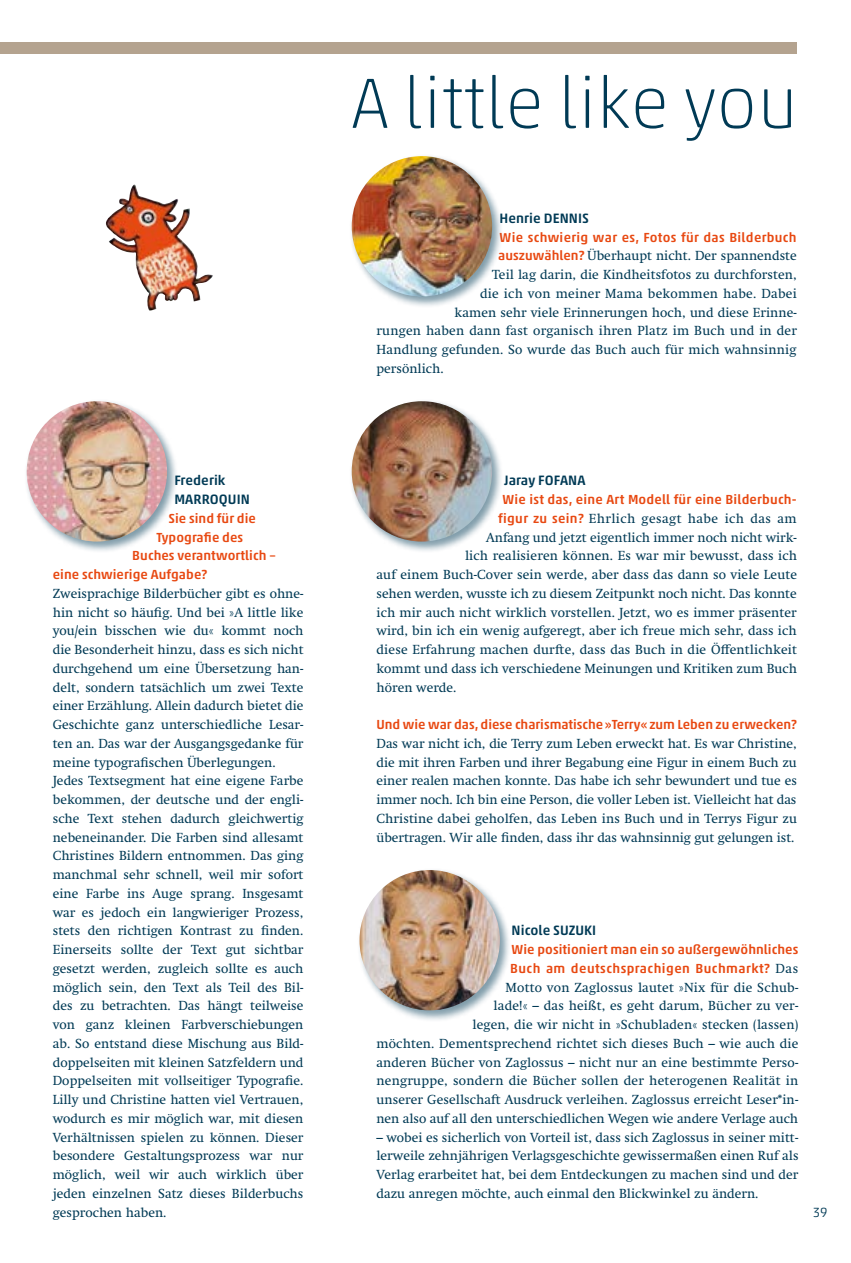
<style>
.page{position:relative;width:851px;height:1263px;background:#fff}
.page>*{position:absolute;margin:0;border:0;box-sizing:border-box;transform-origin:0 0}
.t1{font:100 72px "Akko Pro";letter-spacing:.005em;color:#003a55}
.t2{font:500 13.8px/18.8px "Akko Pro";letter-spacing:.005em;color:#003a55}
.t3{font:300 13.5px "Akko Pro";color:#003a55}
.t4{font:13.35px/18.8px "Swift Neue LT Pro";letter-spacing:.005em;color:#003a55;text-align:justify}
.t5{font:500 13.35px/18.8px "Akko Pro";letter-spacing:.005em;color:#e84912}
.t6{font:500 13.35px "Akko Pro";letter-spacing:.025em;color:#e84912}
.t7{font:13.35px "Swift Neue LT Pro";letter-spacing:.035em;color:#003a55}
.s1{font-family:"Akko Pro";font-weight:500;color:#e84912}
.s2{font-family:"Swift Neue LT Pro";font-weight:400;color:#003a55}
</style>
<div class="page">
<div style="left:25px;top:399px;width:153px;height:153px;background:#003a55;opacity:.5"></div>
<img style="left:27px;top:401px;width:140px;height:140px;border-radius:70px">
<div style="left:349px;top:154px;width:153px;height:153px;background:#003a55;opacity:.5"></div>
<img style="left:351px;top:156px;width:141px;height:140px;border-radius:70px">
<div style="left:357px;top:868px;width:153px;height:153px;background:#003a55;opacity:.5"></div>
<img style="left:359px;top:870px;width:141px;height:140px;border-radius:70px">
<div style="left:349px;top:399px;width:153px;height:153px;background:#003a55;opacity:.5"></div>
<img style="left:351px;top:401px;width:141px;height:140px;border-radius:70px">
<img style="left:106px;top:184px;width:107px;height:127px">
<div style="left:0;top:43px;width:796px;height:11px;background:#b4a38f"></div>
<p class="t2" style="left:174px;top:471px;width:77px">Frederik<br>MARROQUIN</p>
<p class="t5" style="left:168px;top:509px;width:89px">Sie sind für die</p>
<p class="t5" style="left:156px;top:527px;width:88px">Typografie des</p>
<p class="t5" style="left:132px;top:546px;width:145px">Buches verantwortlich –</p>
<p class="t5" style="left:53px;top:565px;width:156px">eine schwierige Aufgabe?</p>
<p class="t4" style="left:53px;top:584px;width:252px;text-align:left">Zweisprachige Bilderbücher gibt es ohne&shy;hin nicht so häufig. Und bei »A little like you/ein bisschen wie du« kommt noch die Besonderheit hinzu, dass es sich nicht durchgehend um eine Übersetzung han&shy;delt, sondern tatsächlich um zwei Texte einer Erzählung. Allein dadurch bietet die Geschichte ganz unterschiedliche Lesar&shy;ten an. Das war der Ausgangsgedanke für meine typografischen Überlegungen.<br>Jedes Textsegment hat eine eigene Farbe bekommen, der deutsche und der engli&shy;sche Text stehen dadurch gleichwertig nebeneinander. Die Farben sind allesamt Christines Bildern entnommen. Das ging manchmal sehr schnell, weil mir sofort eine Farbe ins Auge sprang. Insgesamt war es jedoch ein langwieriger Prozess, stets den richtigen Kontrast zu finden.<br>Einerseits sollte der Text gut sichtbar gesetzt werden, zugleich sollte es auch möglich sein, den Text als Teil des Bil&shy;des zu betrachten. Das hängt teilweise von ganz kleinen Farbverschiebungen ab. So entstand diese Mischung aus Bild&shy;doppelseiten mit kleinen Satzfeldern und Doppelseiten mit vollseitiger Typografie.<br>Lilly und Christine hatten viel Vertrauen, wodurch es mir möglich war, mit diesen Verhältnissen spielen zu können. Dieser besondere Gestaltungsprozess war nur möglich, weil wir auch wirklich über jeden einzelnen Satz dieses Bilderbuchs gesprochen haben.</p>
<h1 class="t1" style="left:351px;top:60px;width:447px">A little like you</h1>
<p class="t2" style="left:499px;top:208px;width:91px">Henrie DENNIS</p>
<p class="t6" style="left:499px;top:229px;width:298px">Wie schwierig war es, Fotos für das Bilderbuch</p>
<p class="t4" style="left:498px;top:246px;width:300px"><span class="s1">auszuwählen?</span> Überhaupt nicht. Der spannendste</p>
<p class="t4" style="left:492px;top:265px;width:306px">Teil lag darin, die Kindheitsfotos zu durchforsten,</p>
<p class="t4" style="left:480px;top:284px;width:318px">die ich von meiner Mama bekommen habe. Dabei</p>
<p class="t4" style="left:454px;top:303px;width:343px">kamen sehr viele Erinnerungen hoch, und diese Erinne-</p>
<p class="t4" style="left:376px;top:321px;width:422px">rungen haben dann fast organisch ihren Platz im Buch und in der</p>
<p class="t4" style="left:376px;top:340px;width:421px">Handlung gefunden. So wurde das Buch auch für mich wahnsinnig</p>
<p class="t4" style="left:376px;top:359px;width:69px">persönlich.</p>
<p class="t2" style="left:504px;top:471px;width:83px">Jaray FOFANA</p>
<p class="t5" style="left:502px;top:490px;width:295px">Wie ist das, eine Art Modell für eine Bilderbuch-</p>
<p class="t7" style="left:498px;top:510px;width:300px"><span class="s1">figur zu sein?</span> Ehrlich gesagt habe ich das am</p>
<p class="t4" style="left:486px;top:528px;width:312px">Anfang und jetzt eigentlich immer noch nicht wirk-</p>
<p class="t4" style="left:465px;top:546px;width:333px">lich realisieren können. Es war mir bewusst, dass ich</p>
<p class="t4" style="left:376px;top:565px;width:422px">auf einem Buch-Cover sein werde, aber dass das dann so viele Leute</p>
<p class="t4" style="left:376px;top:584px;width:421px">sehen werden, wusste ich zu diesem Zeitpunkt noch nicht. Das konnte</p>
<p class="t4" style="left:376px;top:603px;width:422px">ich mir auch nicht wirklich vorstellen. Jetzt, wo es immer präsenter</p>
<p class="t4" style="left:376px;top:621px;width:421px">wird, bin ich ein wenig aufgeregt, aber ich freue mich sehr, dass ich</p>
<p class="t4" style="left:376px;top:640px;width:422px">diese Erfahrung machen durfte, dass das Buch in die Öffentlichkeit</p>
<p class="t4" style="left:376px;top:659px;width:422px">kommt und dass ich verschiedene Meinungen und Kritiken zum Buch</p>
<p class="t4" style="left:376px;top:678px;width:81px">hören werde.</p>
<p class="t5" style="left:376px;top:715px;width:422px">Und wie war das, diese charismatische »Terry« zum Leben zu erwecken?</p>
<p class="t4" style="left:376px;top:734px;width:422px">Das war nicht ich, die Terry zum Leben erweckt hat. Es war Christine, die mit ihren Farben und ihrer Begabung eine Figur in einem Buch zu einer realen machen konnte. Das habe ich sehr bewundert und tue es immer noch. Ich bin eine Person, die voller Leben ist. Vielleicht hat das Christine dabei geholfen, das Leben ins Buch und in Terrys Figur zu übertragen. Wir alle finden, dass ihr das wahnsinnig gut gelungen ist.</p>
<p class="t2" style="left:511px;top:921px;width:86px">Nicole SUZUKI</p>
<p class="t5" style="left:510px;top:940px;width:290px">Wie positioniert man ein so außergewöhnliches<br>Buch am deutschsprachigen Buchmarkt? <span class="s2">Das</span></p>
<p class="t4" style="left:376px;top:978px;width:423px;text-align:right">Motto von Zaglossus lautet »Nix für die Schub-<br>lade!« – das heißt, es geht darum, Bücher zu ver-<br>legen, die wir nicht in »Schubladen« stecken (lassen)<br>möchten. Dementsprechend richtet sich dieses Buch – wie auch die anderen Bücher von Zaglossus – nicht nur an eine bestimmte Perso&shy;nengruppe, sondern die Bücher sollen der heterogenen Realität in unserer Gesellschaft Ausdruck verleihen. Zaglossus erreicht Leser*in&shy;nen also auf all den unterschiedlichen Wegen wie andere Verlage auch</p>
<p class="t4" style="left:376px;top:1128px;width:423px">– wobei es sicherlich von Vorteil ist, dass sich Zaglossus in seiner mitt&shy;lerweile zehnjährigen Verlagsgeschichte gewissermaßen einen Ruf als Verlag erarbeitet hat, bei dem Entdeckungen zu machen sind und der dazu anregen möchte, auch einmal den Blickwinkel zu ändern.</p>
<p class="t3" style="left:812px;top:1204px;width:16px">39</p>
</div>
